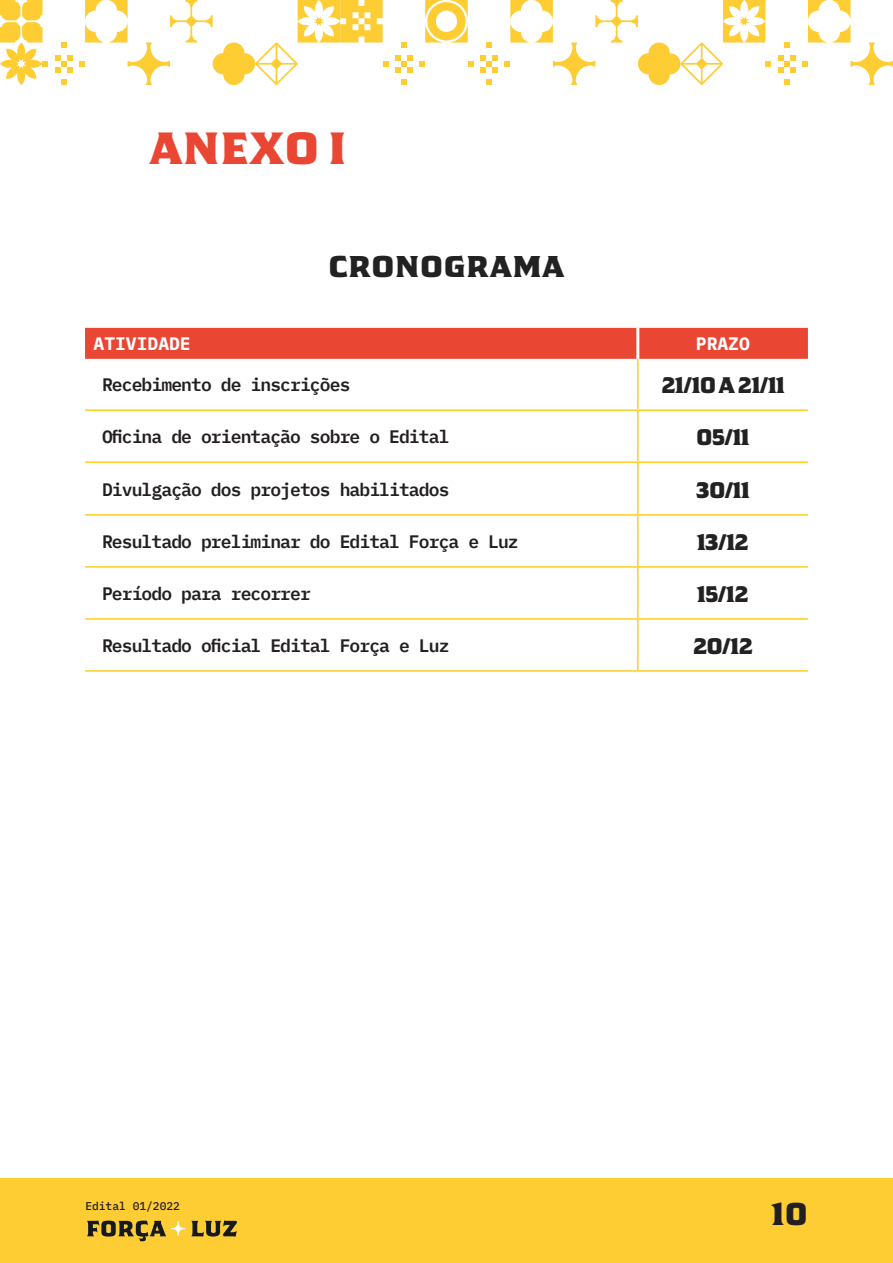
<style>
.page{position:relative;width:893px;height:1263px;background:#fff}
.page>*{position:absolute;margin:0;border:0;box-sizing:border-box;transform-origin:0 0}
.ANEXO_1{font:45px "EFL Serif Font";letter-spacing:-.01em;color:#e94734}
.t1{font:31.5px "EFL Serif Font";color:#231f20}
.corpo_do_texto{font:30px "EFL Serif Font";letter-spacing:-.01em;color:#222}
.pontos_tabela{font:22.5px "EFL Serif Font";letter-spacing:-.05em;color:#222}
.critérios_tabela{font:600 18px "IBM Plex Mono";letter-spacing:-.05em;color:#231f20}
.subnível_1{font:700 18px "IBM Plex Mono";color:#fff}
.t2{font:500 11.25px "IBM Plex Mono";color:#231f20}
</style>
<div class="page">
<div style="left:0;top:1178px;width:893px;height:84px;background:#fecd34"></div>
<svg style="left:425px;top:0;width:43px;height:43px"></svg>
<svg style="left:61px;top:43px;width:6px;height:5px"></svg>
<svg style="left:61px;top:79px;width:6px;height:6px"></svg>
<svg style="left:55px;top:55px;width:18px;height:18px"></svg>
<svg style="left:401px;top:43px;width:6px;height:5px"></svg>
<svg style="left:401px;top:79px;width:6px;height:6px"></svg>
<svg style="left:395px;top:55px;width:18px;height:18px"></svg>
<svg style="left:419px;top:61px;width:6px;height:6px"></svg>
<svg style="left:0;top:0;width:48px;height:85px"></svg>
<svg style="left:79px;top:0;width:310px;height:85px"></svg>
<svg style="left:486px;top:43px;width:6px;height:5px"></svg>
<svg style="left:486px;top:79px;width:6px;height:6px"></svg>
<svg style="left:480px;top:55px;width:18px;height:18px"></svg>
<svg style="left:468px;top:61px;width:6px;height:6px"></svg>
<svg style="left:784px;top:43px;width:6px;height:5px"></svg>
<svg style="left:784px;top:79px;width:6px;height:6px"></svg>
<svg style="left:778px;top:55px;width:18px;height:18px"></svg>
<svg style="left:504px;top:0;width:267px;height:85px"></svg>
<svg style="left:802px;top:0;width:91px;height:85px"></svg>
<svg style="left:192px;top:1220px;width:45px;height:17px"></svg>
<svg style="left:87px;top:1220px;width:98px;height:21px"></svg>
<div style="left:85px;top:328px;width:723px;height:31px;background:#e94734"></div>
<hr style="left:636px;top:328px;width:3px;height:31px;background:#fff">
<hr style="left:637px;top:359px;width:2px;height:50px;background:#ffcf21">
<hr style="left:85px;top:409px;width:553px;height:2px;background:#ffcf21">
<hr style="left:638px;top:409px;width:170px;height:2px;background:#ffcf21">
<hr style="left:637px;top:411px;width:2px;height:50px;background:#ffcf21">
<hr style="left:85px;top:461px;width:553px;height:2px;background:#ffcf21">
<hr style="left:638px;top:461px;width:170px;height:2px;background:#ffcf21">
<hr style="left:637px;top:463px;width:2px;height:51px;background:#ffcf21">
<hr style="left:85px;top:514px;width:553px;height:2px;background:#ffcf21">
<hr style="left:638px;top:514px;width:170px;height:2px;background:#ffcf21">
<hr style="left:637px;top:516px;width:2px;height:50px;background:#ffcf21">
<hr style="left:637px;top:568px;width:2px;height:50px;background:#ffcf21">
<hr style="left:637px;top:620px;width:2px;height:50px;background:#ffcf21">
<hr style="left:85px;top:566px;width:553px;height:2px;background:#ffcf21">
<hr style="left:638px;top:566px;width:170px;height:2px;background:#ffcf21">
<hr style="left:85px;top:618px;width:553px;height:2px;background:#ffcf21">
<hr style="left:638px;top:618px;width:170px;height:2px;background:#ffcf21">
<hr style="left:85px;top:670px;width:553px;height:2px;background:#ffcf21">
<hr style="left:638px;top:670px;width:170px;height:2px;background:#ffcf21">
<p class="ANEXO_1" style="left:149px;top:120px;width:200px">ANEXO I</p>
<p class="corpo_do_texto" style="left:328px;top:248px;width:67px">CRONO</p>
<p class="corpo_do_texto" style="left:443px;top:248px;width:122px">GRAMA</p>
<p class="subnível_1" style="left:94px;top:330px;width:99px">ATIVIDADE</p>
<p class="subnível_1" style="left:696px;top:330px;width:55px">PRAZO</p>
<p class="critérios_tabela" style="left:102px;top:371px;width:250px">Recebimento de inscrições</p>
<p class="pontos_tabela" style="left:661px;top:371px;width:126px">21/10 A 21/11</p>
<p class="critérios_tabela" style="left:102px;top:423px;width:349px">Oficina de orientação sobre o Edital</p>
<p class="pontos_tabela" style="left:696px;top:423px;width:55px">05/11</p>
<p class="critérios_tabela" style="left:102px;top:475px;width:349px">Divulgação dos projetos habilitados</p>
<p class="pontos_tabela" style="left:696px;top:476px;width:56px">30/11</p>
<p class="critérios_tabela" style="left:102px;top:527px;width:418px">Resultado preliminar do Edital Força e Luz</p>
<p class="pontos_tabela" style="left:697px;top:528px;width:54px">13/12</p>
<p class="critérios_tabela" style="left:102px;top:579px;width:210px">Período para recorrer</p>
<p class="pontos_tabela" style="left:697px;top:580px;width:54px">15/12</p>
<p class="critérios_tabela" style="left:102px;top:631px;width:349px">Resultado oficial Edital Força e Luz</p>
<p class="pontos_tabela" style="left:692px;top:632px;width:62px">20/12</p>
<p class="t2" style="left:85px;top:1197px;width:96px">Edital 01/2022</p>
<h2 class="t1" style="left:771px;top:1195px;width:38px">10</h2>
</div>
